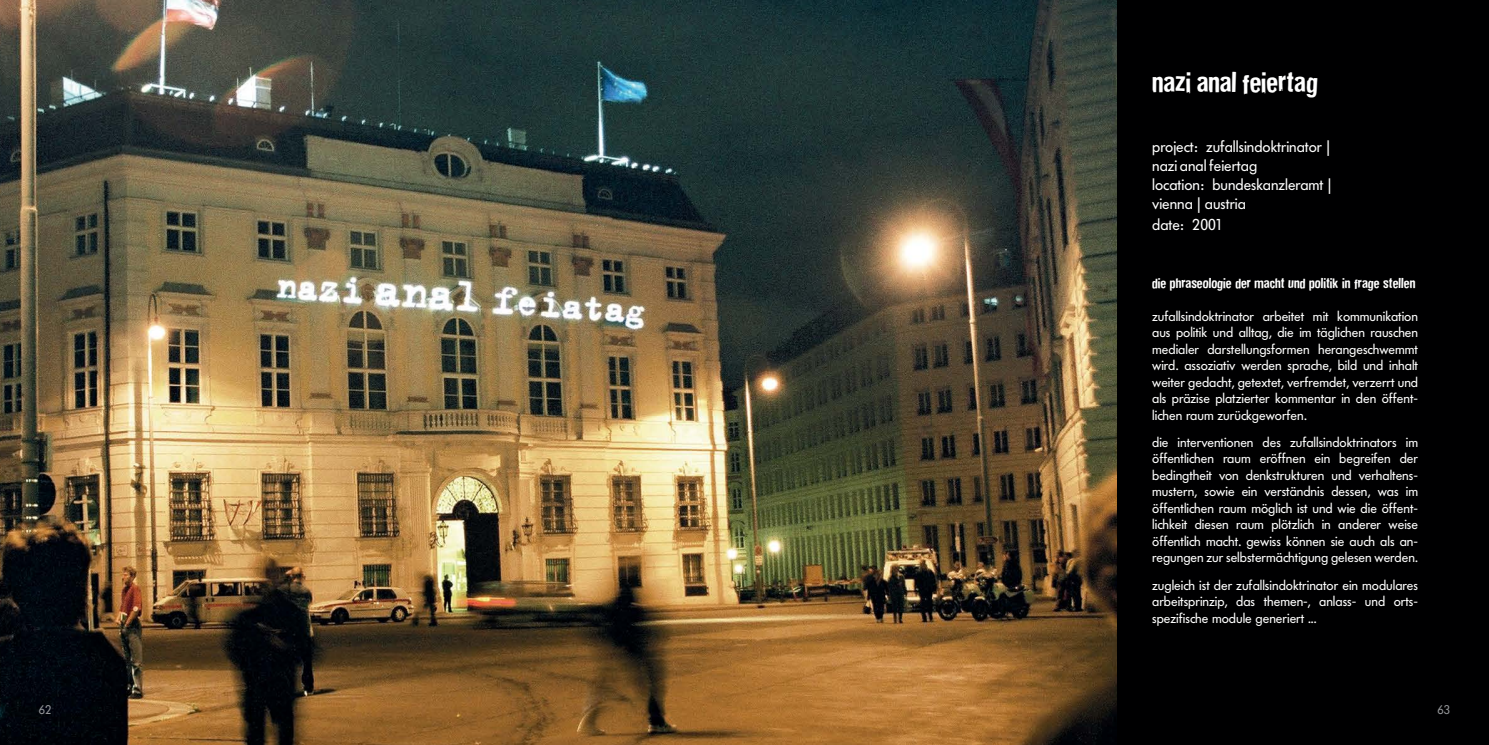
<style>
.page{position:relative;width:1489px;height:745px;background:#fff}
.page>*{position:absolute;margin:0;border:0;box-sizing:border-box;transform-origin:0 0}
.t1{font:26.25px "Dirtyhouse";color:#fff}
.t2{font:15.62px/18.8px "Futura BQ";color:#fff}
.t3{font:13.75px/16.5px "Futura BQ";color:#fff;text-align:justify}
.t4{font:13.12px "Dirtyhouse";color:#fff}
.t5{font:12.5px "Futura BQ";color:#939598}
</style>
<div class="page">
<div style="left:1116px;top:0;width:372px;height:744px;background:#000001"></div>
<img style="left:0;top:0;width:1116px;height:744px">
<h1 class="t1" style="left:1152px;top:63px;width:167px">nazi anal feiertag</h1>
<p class="t2" style="left:1152px;top:138px;width:181px">project: zufallsindoktrinator | nazi anal feiertag<br>location: bundeskanzleramt | vienna | austria</p>
<p class="t2" style="left:1152px;top:215px;width:72px">date: 2001</p>
<p class="t4" style="left:1152px;top:273px;width:265px">die phraseologie der macht und politik in frage stellen</p>
<p class="t3" style="left:1152px;top:307px;width:267px">zufallsindoktrinator arbeitet mit kommunikation aus politik und alltag, die im täglichen rauschen medialer darstellungsformen herangeschwemmt wird. assoziativ werden sprache, bild und inhalt weiter gedacht, getextet, verfremdet, verzerrt und als präzise platzierter kommentar in den öffent&shy;lichen raum zurückgeworfen.</p>
<p class="t3" style="left:1152px;top:433px;width:267px">die interventionen des zufallsindoktrinators im öffentlichen raum eröffnen ein begreifen der bedingtheit von denkstrukturen und verhaltens&shy;mustern, sowie ein verständnis dessen, was im öffentlichen raum möglich ist und wie die öffent&shy;lichkeit diesen raum plötzlich in anderer weise öffentlich macht. gewiss können sie auch als an&shy;regungen zur selbstermächtigung gelesen werden.</p>
<p class="t3" style="left:1152px;top:576px;width:267px">zugleich ist der zufallsindoktrinator ein modulares arbeitsprinzip, das themen-, anlass- und orts&shy;spezifische module generiert ...</p>
<p class="t5" style="left:39px;top:702px;width:14px">62</p>
<p class="t5" style="left:1437px;top:702px;width:14px">63</p>
</div>
